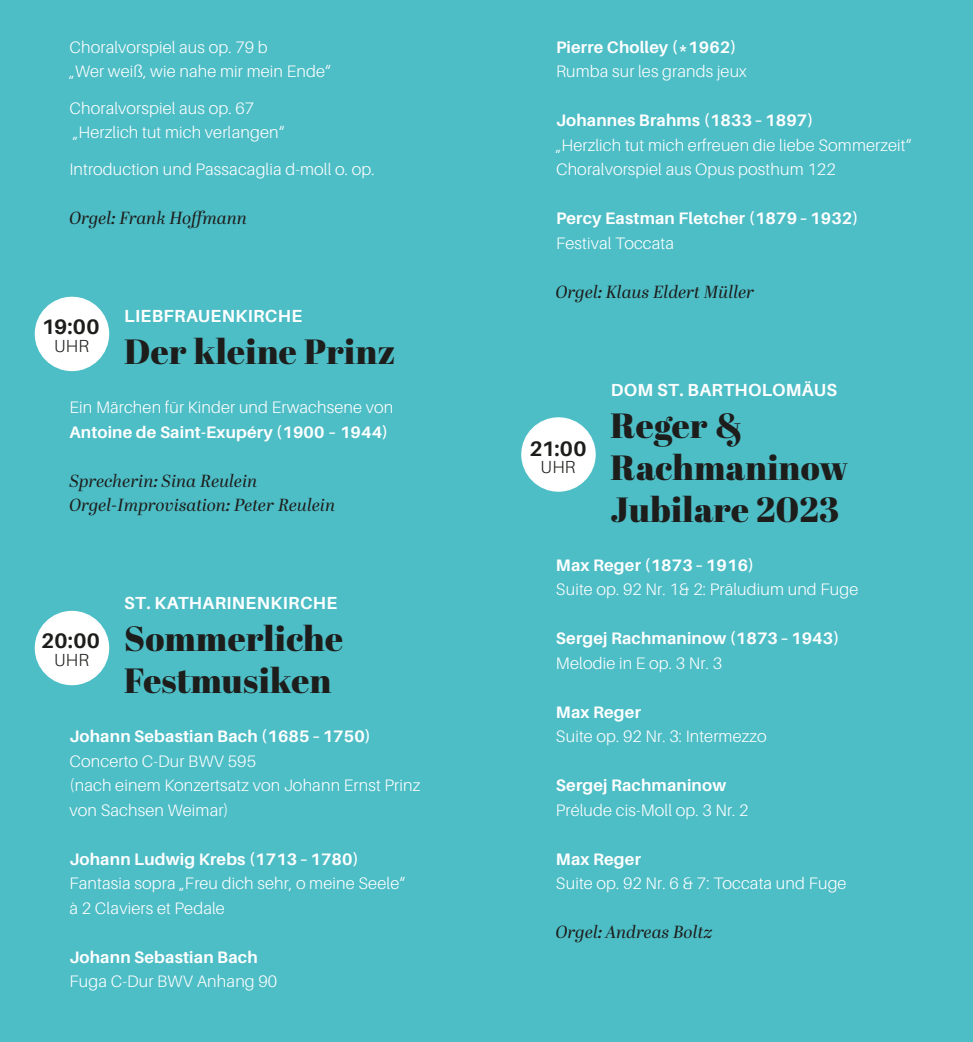
<style>
.page{position:relative;width:973px;height:1042px;background:#fff}
.page>*{position:absolute;margin:0;border:0;box-sizing:border-box;transform-origin:0 0}
.t1{font:35px/42px "Abril Fatface";letter-spacing:.01em;color:#1d1d1b}
.t2{font:700 21px "Aileron";letter-spacing:.01em;color:#1d1d1b}
.t3{font:italic 17.5px/24.5px "Abril Display";letter-spacing:.01em;color:#1d1d1b}
.t4{font:700 17.5px "Aileron";letter-spacing:.02em;color:#fff}
.t5{font:300 17.5px "Aileron";letter-spacing:.02em;color:#1d1d1b}
.t6{font:300 16.62px/24.5px "Aileron";letter-spacing:.01em;color:#fff}
.t7{font:700 16.62px "Aileron";letter-spacing:.01em;color:#fff}
</style>
<div class="page">
<div style="left:0;top:0;width:972px;height:1042px;background:#4dbdc6"></div>
<div style="left:35px;top:297px;width:74px;height:74px;background:#fff;border-radius:50%"></div>
<div style="left:35px;top:611px;width:74px;height:74px;background:#fff;border-radius:50%"></div>
<div style="left:521px;top:417px;width:74px;height:75px;background:#fff;border-radius:50%"></div>
<p class="t6" style="left:69px;top:35px;width:263px">Choralvorspiel aus op. 79 b<br>„Wer weiß, wie nahe mir mein Ende“</p>
<p class="t6" style="left:69px;top:96px;width:216px">Choralvorspiel aus op. 67 „Herzlich tut mich verlangen“</p>
<p class="t6" style="left:69px;top:157px;width:306px">Introduction und Passacaglia d-moll o. op.</p>
<p class="t3" style="left:69px;top:207px;width:179px">Orgel: Frank Hoffmann</p>
<p class="t4" style="left:124px;top:306px;width:179px">LIEBFRAUENKIRCHE</p>
<h1 class="t1" style="left:124px;top:330px;width:273px">Der kleine Prinz</h1>
<p class="t6" style="left:69px;top:395px;width:325px">Ein Märchen für Kinder und Erwachsene von</p>
<p class="t7" style="left:69px;top:422px;width:320px">Antoine de Saint-Exupéry (1900 – 1944)</p>
<p class="t3" style="left:69px;top:469px;width:267px">Sprecherin: Sina Reulein<br>Orgel-Improvisation: Peter Reulein</p>
<p class="t2" style="left:42px;top:315px;width:59px">19:00</p>
<p class="t5" style="left:54px;top:336px;width:36px">UHR</p>
<p class="t4" style="left:124px;top:593px;width:214px">ST. KATHARINENKIRCHE</p>
<h1 class="t1" style="left:124px;top:617px;width:221px">Sommerliche<br>Festmusiken</h1>
<p class="t7" style="left:69px;top:727px;width:303px">Johann Sebastian Bach (1685–1750)</p>
<p class="t6" style="left:69px;top:749px;width:352px">Concerto C-Dur BWV 595<br>(nach einem Konzertsatz von Johann Ernst Prinz von Sachsen Weimar)</p>
<p class="t7" style="left:69px;top:849px;width:291px">Johann Ludwig Krebs (1713–1780)</p>
<p class="t6" style="left:69px;top:871px;width:337px">Fantasia sopra „Freu dich sehr, o meine Seele“ à 2 Claviers et Pedale</p>
<p class="t7" style="left:69px;top:947px;width:190px">Johann Sebastian Bach</p>
<p class="t6" style="left:69px;top:969px;width:209px">Fuga C-Dur BWV Anhang 90</p>
<p class="t2" style="left:41px;top:629px;width:60px">20:00</p>
<p class="t5" style="left:54px;top:650px;width:36px">UHR</p>
<p class="t7" style="left:556px;top:37px;width:182px">Pierre Cholley (*1962)</p>
<p class="t6" style="left:556px;top:59px;width:192px">Rumba sur les grands jeux</p>
<p class="t7" style="left:556px;top:111px;width:259px">Johannes Brahms (1833–1897)</p>
<p class="t6" style="left:556px;top:133px;width:357px">„Herzlich tut mich erfreuen die liebe Sommerzeit“<br>Choralvorspiel aus Opus posthum 122</p>
<p class="t7" style="left:556px;top:209px;width:304px">Percy Eastman Fletcher (1879–1932)</p>
<p class="t6" style="left:556px;top:231px;width:120px">Festival Toccata</p>
<p class="t3" style="left:556px;top:280px;width:200px">Orgel: Klaus Eldert Müller</p>
<p class="t4" style="left:610px;top:380px;width:228px">DOM ST. BARTHOLOMÄUS</p>
<h1 class="t1" style="left:610px;top:403px;width:239px">Reger &amp;<br>Rachmaninow<br>Jubilare 2023</h1>
<p class="t7" style="left:556px;top:555px;width:200px">Max Reger (1873–1916)</p>
<p class="t6" style="left:556px;top:577px;width:304px">Suite op. 92 Nr. 1&amp; 2: Präludium und Fuge</p>
<p class="t7" style="left:556px;top:629px;width:285px">Sergej Rachmaninow (1873–1943)</p>
<p class="t6" style="left:556px;top:651px;width:167px">Melodie in E op. 3 Nr. 3</p>
<p class="t7" style="left:556px;top:702px;width:86px">Max Reger</p>
<p class="t6" style="left:556px;top:724px;width:212px">Suite op. 92 Nr. 3: Intermezzo</p>
<p class="t7" style="left:556px;top:776px;width:172px">Sergej Rachmaninow</p>
<p class="t6" style="left:556px;top:798px;width:194px">Prélude cis-Moll op. 3 Nr. 2</p>
<p class="t7" style="left:556px;top:849px;width:86px">Max Reger</p>
<p class="t6" style="left:556px;top:871px;width:292px">Suite op. 92 Nr. 6 &amp; 7: Toccata und Fuge</p>
<p class="t3" style="left:556px;top:921px;width:158px">Orgel: Andreas Boltz</p>
<p class="t2" style="left:529px;top:436px;width:58px">21:00</p>
<p class="t5" style="left:540px;top:457px;width:36px">UHR</p>
</div>
